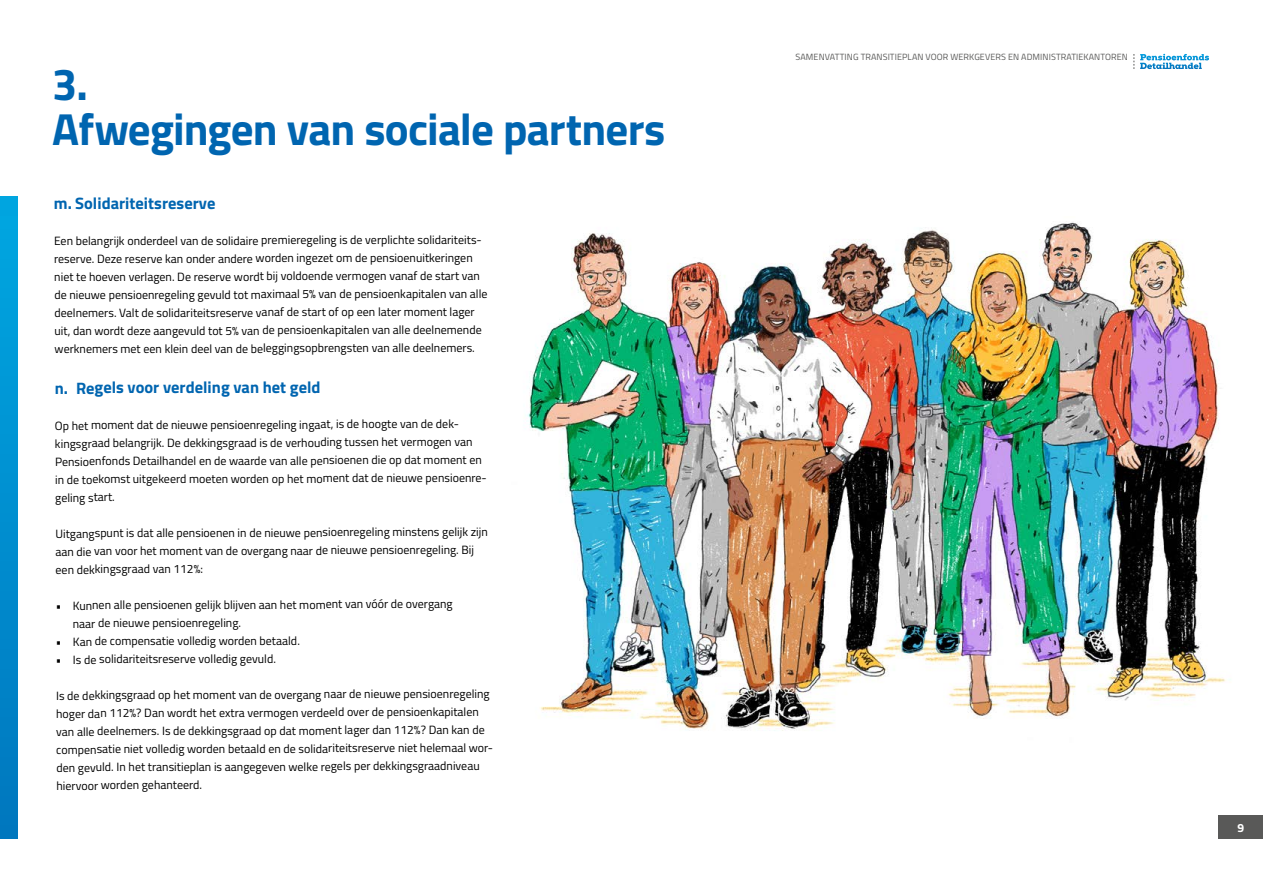
<style>
.page{position:relative;width:1263px;height:893px;background:#fff}
.page>*{position:absolute;margin:0;border:0;box-sizing:border-box;transform-origin:0 0}
.t1{font:700 45px/45px "Titillium";letter-spacing:-.02em;color:#0065b0}
.t2{font:700 16.5px "Titillium";letter-spacing:-.005em;color:#0065b0}
.t3{font:12px/18.1px "Titillium";letter-spacing:-.005em;color:#000}
.t4{font:700 12px "Titillium";color:#fff}
.t5{font:9px "Titillium";letter-spacing:.01em;color:#595958}
</style>
<div class="page">
<img style="left:527px;top:222px;width:699px;height:509px">
<div style="left:1218px;top:815px;width:45px;height:24px;background:#595958"></div>
<svg style="left:1134px;top:54px;width:75px;height:15px"></svg>
<div style="left:0;top:197px;width:17px;height:642px;background:#00a5e0"></div>
<div style="left:0;top:217px;width:17px;height:622px;background:linear-gradient(to bottom,#00a6e0,#0077be)"></div>
<h1 class="t1" style="left:52px;top:59px;width:615px">3.<br>Afwegingen van sociale partners</h1>
<h2 class="t2" style="left:54px;top:191px;width:163px">m. Solidariteitsreserve</h2>
<p class="t3" style="left:54px;top:231px;width:435px">Een belangrijk onderdeel van de solidaire premieregeling is de verplichte solidariteits&shy;reserve. Deze reserve kan onder andere worden ingezet om de pensioenuitkeringen niet te hoeven verlagen. De reserve wordt bij voldoende vermogen vanaf de start van de nieuwe pensioenregeling gevuld tot maximaal 5% van de pensioenkapitalen van alle deelnemers. Valt de solidariteitsreserve vanaf de start of op een later moment lager uit, dan wordt deze aangevuld tot 5% van de pensioenkapitalen van alle deelnemende werknemers met een klein deel van de beleggingsopbrengsten van alle deelnemers.</p>
<h2 class="t2" style="left:55px;top:375px;width:268px">n. Regels voor verdeling van het geld</h2>
<p class="t3" style="left:55px;top:415px;width:433px">Op het moment dat de nieuwe pensioenregeling ingaat, is de hoogte van de dek&shy;kingsgraad belangrijk. De dekkingsgraad is de verhouding tussen het vermogen van Pensioenfonds Detailhandel en de waarde van alle pensioenen die op dat moment en in de toekomst uitgekeerd moeten worden op het moment dat de nieuwe pensioenre&shy;geling start.</p>
<p class="t3" style="left:55px;top:523px;width:434px">Uitgangspunt is dat alle pensioenen in de nieuwe pensioenregeling minstens gelijk zijn aan die van voor het moment van de overgang naar de nieuwe pensioenregeling. Bij een dekkingsgraad van 112%:</p>
<p class="t3" style="left:73px;top:595px;width:382px;text-indent:-17px">• Kunnen alle pensioenen gelijk blijven aan het moment van vóór de overgang naar de nieuwe pensioenregeling.</p>
<p class="t3" style="left:56px;top:631px;width:246px">• Kan de compensatie volledig worden betaald.</p>
<p class="t3" style="left:56px;top:649px;width:222px">• Is de solidariteitsreserve volledig gevuld.</p>
<p class="t3" style="left:56px;top:685px;width:438px">Is de dekkingsgraad op het moment van de overgang naar de nieuwe pensioenregeling hoger dan 112%? Dan wordt het extra vermogen verdeeld over de pensioenkapitalen van alle deelnemers. Is de dekkingsgraad op dat moment lager dan 112%? Dan kan de compensatie niet volledig worden betaald en de solidariteitsreserve niet helemaal wor&shy;den gevuld. In het transitieplan is aangegeven welke regels per dekkingsgraadniveau hiervoor worden gehanteerd.</p>
<p class="t5" style="left:796px;top:50px;width:334px">SAMENVATTING TRANSITIEPLAN VOOR WERKGEVERS EN ADMINISTRATIEKANTOREN</p>
<p class="t4" style="left:1237px;top:818px;width:8px">9</p>
</div>
